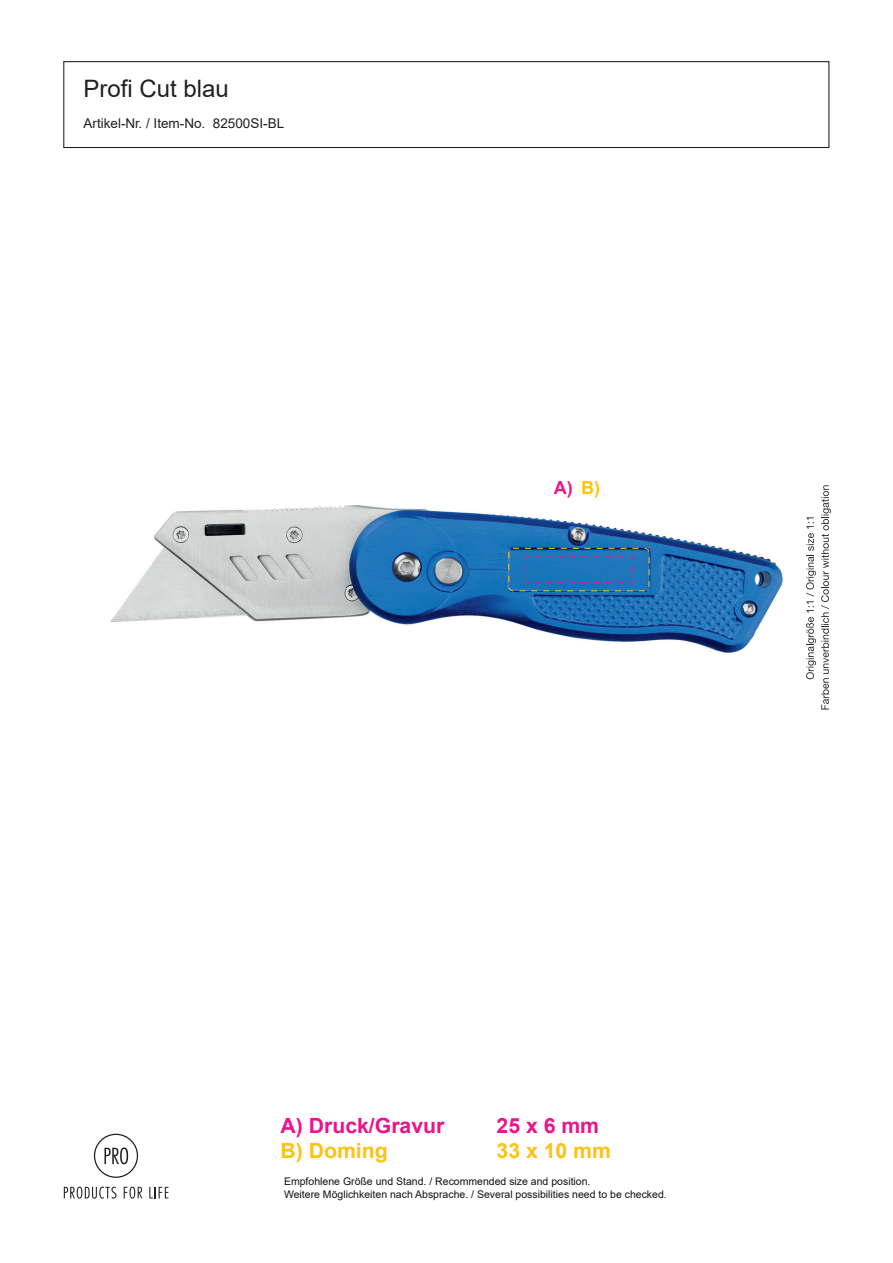
<style>
.page{position:relative;width:893px;height:1263px;background:#fff}
.page>*{position:absolute;margin:0;border:0;box-sizing:border-box;transform-origin:0 0}
.t1{font:24px "Arial";color:#231f20}
.t2{font:700 21px "Arial";color:#ec138b}
.t3{font:700 21px "Arial";color:#fec210}
.t4{font:700 18px "Arial";color:#ed158b}
.t5{font:13.5px "Arial";color:#231f20}
.t6{font:10.5px/12.6px "Arial";color:#0e1113}
.s1{color:#fec210}
</style>
<div class="page">
<div style="left:63px;top:61px;width:766px;height:87px;border:1px solid #231f20"></div>
<svg style="left:64px;top:1187px;width:52px;height:12px"></svg>
<svg style="left:124px;top:1187px;width:18px;height:12px"></svg>
<svg style="left:149px;top:1187px;width:19px;height:11px"></svg>
<svg style="left:94px;top:1134px;width:44px;height:44px"></svg>
<svg style="left:806px;top:485px;width:25px;height:225px"></svg>
<img style="left:111px;top:505px;width:671px;height:148px">
<div style="left:508px;top:548px;width:141px;height:43px;border:1px dashed #fec210;border-radius:4px"></div>
<svg style="left:525px;top:556px;width:108px;height:27px;background:#2471b7"></svg>
<h1 class="t1" style="left:84px;top:72px;width:147px">Profi Cut blau</h1>
<p class="t5" style="left:84px;top:113px;width:202px">Artikel-Nr. / Item-No. 82500SI-BL</p>
<h3 class="t4" style="left:554px;top:475px;width:48px">A) <span class="s1">B)</span></h3>
<h2 class="t2" style="left:281px;top:1111px;width:165px">A) Druck/Gravur</h2>
<h2 class="t2" style="left:497px;top:1111px;width:104px">25 x 6 mm</h2>
<h2 class="t3" style="left:281px;top:1136px;width:109px">B) Doming</h2>
<h2 class="t3" style="left:497px;top:1136px;width:116px">33 x 10 mm</h2>
<p class="t6" style="left:284px;top:1175px;width:384px">Empfohlene Größe und Stand. / Recommended size and position.<br>Weitere Möglichkeiten nach Absprache. / Several possibilities need to be checked.</p>
</div>
